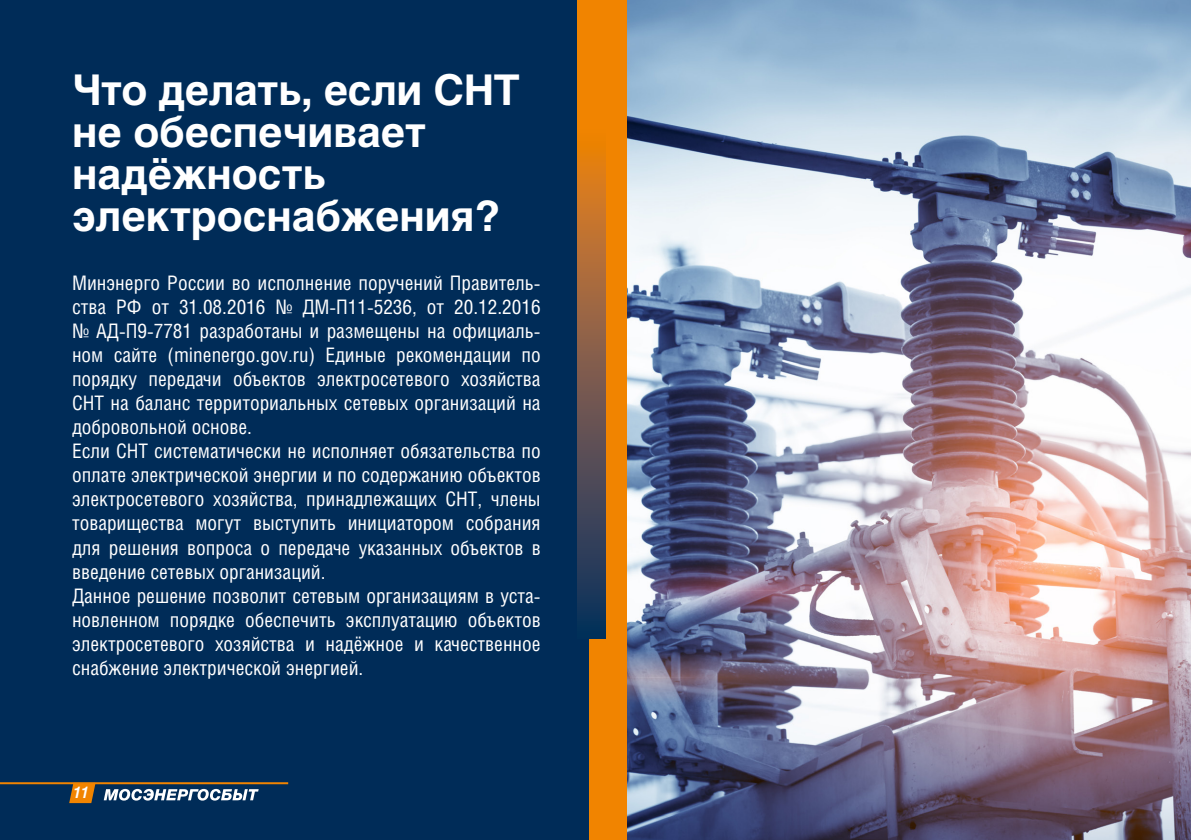
<style>
.page{position:relative;width:1191px;height:840px;background:#fff}
.page>*{position:absolute;margin:0;border:0;box-sizing:border-box;transform-origin:0 0}
.t1{font:700 42px/42px "Helios C";color:#fff}
.t2{font:20px/24px "Helios Cond C";color:#fff}
.t3{font:italic 700 16px "Helios Cond C";color:#fff}
</style>
<div class="page">
<div style="left:0;top:0;width:1191px;height:839px;background:#002c58"></div>
<img style="left:626px;top:0;width:565px;height:839px">
<div style="left:589px;top:0;width:37px;height:839px;background:#f18400"></div>
<div style="left:577px;top:0;width:28px;height:140px;background:#f18400"></div>
<svg style="left:577px;top:140px;width:28px;height:498px;background:#785945"></svg>
<svg style="left:69px;top:783px;width:27px;height:19px"></svg>
<hr style="left:0;top:781px;width:288px;height:2px;background:#f18400">
<svg style="left:104px;top:788px;width:155px;height:12px"></svg>
<h1 class="t1" style="left:72px;top:69px;width:449px">Что делать, если СНТ не обеспечивает надёжность электроснабжения?</h1>
<p class="t2" style="left:72px;top:270px;width:470px">Минэнерго России во исполнение поручений Правитель&shy;ства РФ от 31.08.2016 № ДМ-П11-5236, от 20.12.2016 № АД-П9-7781 разработаны и размещены на официаль&shy;ном сайте (minenergo.gov.ru) Единые рекомендации по порядку передачи объектов электросетевого хозяйства СНТ на баланс территориальных сетевых организаций на добровольной основе.<br>Если СНТ систематически не исполняет обязательства по оплате электрической энергии и по содержанию объектов электросетевого хозяйства, принадлежащих СНТ, члены товарищества могут выступить инициатором собрания для решения вопроса о передаче указанных объектов в введение сетевых организаций.<br>Данное решение позволит сетевым организациям в уста&shy;новленном порядке обеспечить эксплуатацию объектов электросетевого хозяйства и надёжное и качественное снабжение электрической энергией.</p>
<p class="t3" style="left:73px;top:782px;width:17px">11</p>
</div>
